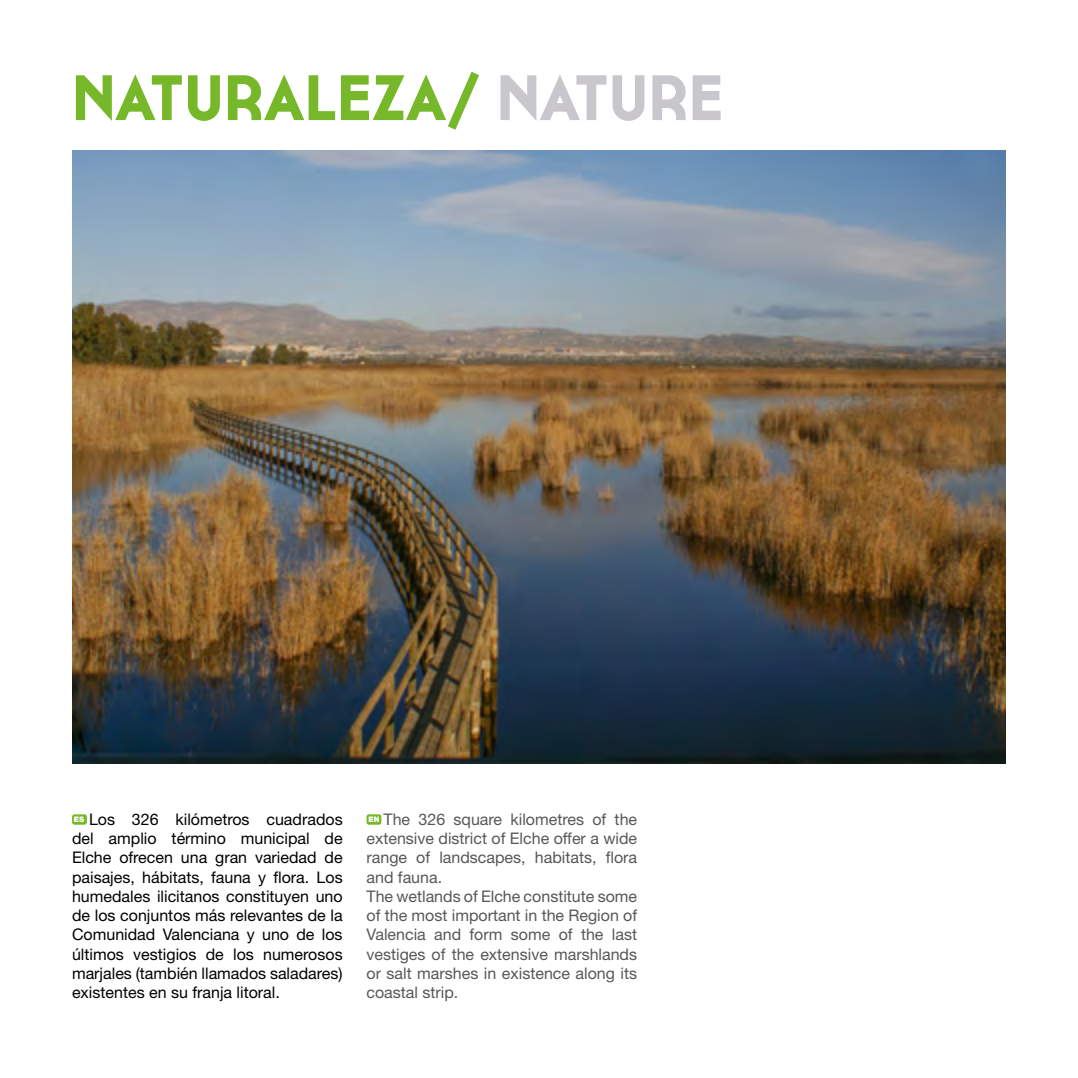
<style>
.page{position:relative;width:1078px;height:1078px;background:#fff}
.page>*{position:absolute;margin:0;border:0;box-sizing:border-box;transform-origin:0 0}
.t1{font:700 64px "Cassannet";color:#76b82a}
.t2{font:16px/19.2px "Helvetica Neue LT Std";color:#000;text-align:justify}
.t3{font:16px/19.2px "Helvetica Neue LT Std";color:#575756}
.t4{font:900 7.6px "Helvetica Neue LT Std";color:#fff}
.s1{color:#cac7cc}
</style>
<div class="page">
<img style="left:72px;top:150px;width:933px;height:613px">
<div style="left:72px;top:814px;width:15px;height:10px;background:#76b82a;border-radius:2px"></div>
<div style="left:366px;top:814px;width:15px;height:10px;background:#76b82a;border-radius:2px"></div>
<h1 class="t1" style="left:72px;top:60px;width:653px">NATURALEZA/ <span class="s1">NATURE</span></h1>
<p class="t2" style="left:72px;top:809px;width:272px;text-indent:17px">Los 326 kilómetros cuadrados del amplio término municipal de Elche ofrecen una gran variedad de paisajes, hábitats, fauna y flora. Los humedales ilicitanos constituyen uno de los conjuntos más relevantes de la Comunidad Valenciana y uno de los últimos vestigios de los numerosos marjales (también llamados saladares) existentes en su franja litoral.</p>
<p class="t3" style="left:366px;top:809px;width:272px;text-indent:17px">The 326 square kilometres of the extensive district of Elche offer a wide range of landscapes, habitats, flora and fauna.<br>The wetlands of Elche constitute some of the most important in the Region of<br>Valencia and form some of the last vestiges of the extensive marshlands or salt marshes in existence along its coastal strip.</p>
<p class="t4" style="left:74px;top:814px;width:12px">ES</p>
<p class="t4" style="left:368px;top:814px;width:13px">EN</p>
</div>
